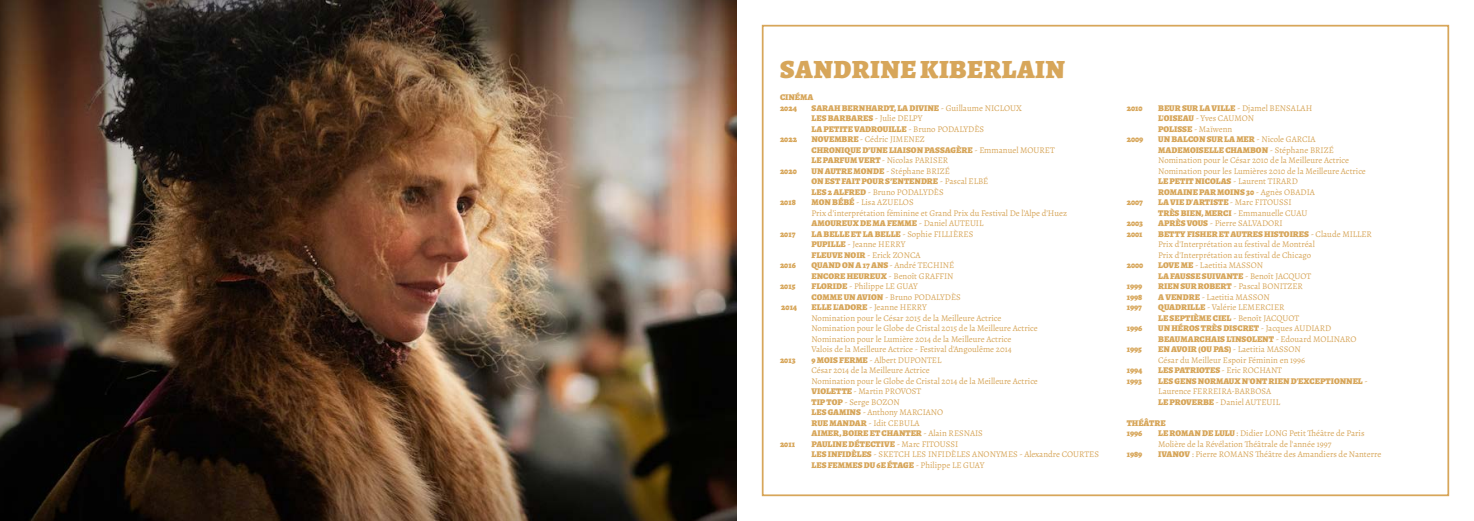
<style>
.page{position:relative;width:1474px;height:521px;background:#fff}
.page>*{position:absolute;margin:0;border:0;box-sizing:border-box;transform-origin:0 0}
.t1{font:900 26.25px "Alegreya";letter-spacing:.02em;color:#d7a65a}
.t2{font:8.75px/10.5px "Alegreya";color:#d7a65a}
.t3{font:900 8.75px/10.5px "Alegreya";color:#d7a65a}
.s1{font-weight:400}
.s2{font-weight:900}
</style>
<div class="page">
<img style="left:0;top:0;width:737px;height:521px">
<div style="left:761px;top:25px;width:688px;height:471px;border:2px solid #d7a65a"></div>
<h1 class="t1" style="left:780px;top:49px;width:286px">SANDRINE KIBERLAIN</h1>
<p class="t3" style="left:780px;top:92px;width:35px">CINÉMA<br>2024</p>
<p class="t3" style="left:811px;top:102px;width:212px">SARAH BERNHARDT, LA DIVINE <span class="s1">- Guillaume NICLOUX<br></span>LES BARBARES <span class="s1">- Julie DELPY<br></span>LA PETITE VADROUILLE <span class="s1">- Bruno PODALYDÈS</span></p>
<p class="t3" style="left:780px;top:134px;width:19px">2022</p>
<p class="t3" style="left:811px;top:134px;width:245px">NOVEMBRE <span class="s1">- Cédric JIMENEZ<br></span>CHRONIQUE D’UNE LIAISON PASSAGÈRE <span class="s1">- Emmanuel MOURET<br></span>LE PARFUM VERT <span class="s1">- Nicolas PARISER</span></p>
<p class="t3" style="left:780px;top:165px;width:18px">2020</p>
<p class="t3" style="left:811px;top:165px;width:178px">UN AUTRE MONDE <span class="s1">- Stéphane BRIZÉ<br></span>ON EST FAIT POUR S’ENTENDRE <span class="s1">- Pascal ELBÉ<br></span>LES 2 ALFRED <span class="s1">- Bruno PODALYDÈS</span></p>
<p class="t3" style="left:780px;top:197px;width:17px">2018</p>
<p class="t2" style="left:811px;top:197px;width:257px"><span class="s2">MON BÉBÉ</span> - Lisa AZUELOS<br>Prix d’interprétation féminine et Grand Prix du Festival De l’Alpe d’Huez<br><span class="s2">AMOUREUX DE MA FEMME</span> - Daniel AUTEUIL</p>
<p class="t3" style="left:780px;top:228px;width:17px">2017</p>
<p class="t2" style="left:811px;top:228px;width:163px"><span class="s2">LA BELLE ET LA BELLE</span> - Sophie FILLIÈRES<br><span class="s2">PUPILLE</span> - Jeanne HERRY<br><span class="s2">FLEUVE NOIR</span> - Erick ZONCA</p>
<p class="t3" style="left:780px;top:260px;width:17px">2016</p>
<p class="t2" style="left:811px;top:260px;width:144px"><span class="s2">QUAND ON A 17 ANS</span> - André TECHINÉ<br><span class="s2">ENCORE HEUREUX</span> - Benoît GRAFFIN</p>
<p class="t3" style="left:780px;top:281px;width:17px">2015</p>
<p class="t2" style="left:811px;top:281px;width:151px"><span class="s2">FLORIDE</span> - Philippe LE GUAY<br><span class="s2">COMME UN AVION</span> - Bruno PODALYDÈS</p>
<p class="t3" style="left:781px;top:302px;width:17px">2014</p>
<p class="t2" style="left:811px;top:302px;width:228px"><span class="s2">ELLE L'ADORE</span> - Jeanne HERRY<br>Nomination pour le César 2015 de la Meilleure Actrice Nomination pour le Globe de Cristal 2015 de la Meilleure Actrice Nomination pour le Lumière 2014 de la Meilleure Actrice<br>Valois de la Meilleure Actrice - Festival d'Angoulême 2014</p>
<p class="t3" style="left:780px;top:354px;width:17px">2013</p>
<p class="t2" style="left:811px;top:354px;width:228px"><span class="s2">9 MOIS FERME</span> - Albert DUPONTEL<br>César 2014 de la Meilleure Actrice<br>Nomination pour le Globe de Cristal 2014 de la Meilleure Actrice <span class="s2">VIOLETTE</span> - Martin PROVOST<br><span class="s2">TIP TOP</span> - Serge BOZON<br><span class="s2">LES GAMINS</span> - Anthony MARCIANO<br><span class="s2">RUE MANDAR</span> - Idit CEBULA<br><span class="s2">AIMER, BOIRE ET CHANTER</span> - Alain RESNAIS</p>
<p class="t3" style="left:780px;top:438px;width:16px">2011</p>
<p class="t2" style="left:811px;top:438px;width:289px"><span class="s2">PAULINE DÉTECTIVE</span> - Marc FITOUSSI<br><span class="s2">LES INFIDÈLES</span> - SKETCH LES INFIDÈLES ANONYMES - Alexandre COURTES<br><span class="s2">LES FEMMES DU 6E ÉTAGE</span> - Philippe LE GUAY</p>
<p class="t3" style="left:1126px;top:102px;width:17px">2010</p>
<p class="t2" style="left:1158px;top:102px;width:156px"><span class="s2">BEUR SUR LA VILLE</span> - Djamel BENSALAH<br><span class="s2">L'OISEAU</span> - Yves CAUMON<br><span class="s2">POLISSE</span> - Maïwenn</p>
<p class="t3" style="left:1126px;top:134px;width:18px">2009</p>
<p class="t2" style="left:1158px;top:134px;width:209px"><span class="s2">UN BALCON SUR LA MER</span> - Nicole GARCIA <span class="s2">MADEMOISELLE CHAMBON</span> - Stéphane BRIZÉ Nomination pour le César 2010 de la Meilleure Actrice Nomination pour les Lumières 2010 de la Meilleure Actrice <span class="s2">LE PETIT NICOLAS</span> - Laurent TIRARD<br><span class="s2">ROMAINE PAR MOINS 30</span> - Agnès OBADIA</p>
<p class="t3" style="left:1126px;top:197px;width:18px">2007</p>
<p class="t3" style="left:1158px;top:197px;width:151px">LA VIE D'ARTISTE <span class="s1">- Marc FITOUSSI<br></span>TRÈS BIEN, MERCI <span class="s1">- Emmanuelle CUAU</span></p>
<p class="t3" style="left:1126px;top:218px;width:18px">2003</p>
<p class="t2" style="left:1158px;top:218px;width:126px"><span class="s2">APRÈS VOUS</span> - Pierre SALVADORI</p>
<p class="t3" style="left:1126px;top:228px;width:17px">2001</p>
<p class="t2" style="left:1158px;top:228px;width:215px"><span class="s2">BETTY FISHER ET AUTRES HISTOIRES</span> - Claude MILLER<br>Prix d'Interprétation au festival de Montréal<br>Prix d'Interprétation au festival de Chicago</p>
<p class="t3" style="left:1126px;top:260px;width:18px">2000</p>
<p class="t2" style="left:1158px;top:260px;width:155px"><span class="s2">LOVE ME</span> - Laetitia MASSON<br><span class="s2">LA FAUSSE SUIVANTE</span> - Benoît JACQUOT</p>
<p class="t3" style="left:1126px;top:281px;width:17px">1999</p>
<p class="t2" style="left:1158px;top:281px;width:146px"><span class="s2">RIEN SUR ROBERT</span> - Pascal BONITZER</p>
<p class="t3" style="left:1126px;top:291px;width:17px">1998</p>
<p class="t2" style="left:1158px;top:291px;width:113px"><span class="s2">A VENDRE</span> - Laetitia MASSON</p>
<p class="t3" style="left:1126px;top:302px;width:17px">1997</p>
<p class="t2" style="left:1158px;top:302px;width:143px"><span class="s2">QUADRILLE</span> - Valérie LEMERCIER<br><span class="s2">LE SEPTIÈME CIEL</span> - Benoît JACQUOT</p>
<p class="t3" style="left:1126px;top:323px;width:17px">1996</p>
<p class="t3" style="left:1158px;top:323px;width:200px">UN HÉROS TRÈS DISCRET <span class="s1">- Jacques AUDIARD<br></span>BEAUMARCHAIS L'INSOLENT <span class="s1">- Edouard MOLINARO</span></p>
<p class="t3" style="left:1126px;top:344px;width:17px">1995</p>
<p class="t2" style="left:1158px;top:344px;width:148px"><span class="s2">EN AVOIR (OU PAS)</span> - Laetitia MASSON<br>César du Meilleur Espoir Féminin en 1996</p>
<p class="t3" style="left:1126px;top:365px;width:17px">1994</p>
<p class="t3" style="left:1158px;top:365px;width:125px">LES PATRIOTES <span class="s1">- Eric ROCHANT</span></p>
<p class="t3" style="left:1126px;top:375px;width:17px">1993</p>
<p class="t3" style="left:1158px;top:375px;width:211px">LES GENS NORMAUX N'ONT RIEN D'EXCEPTIONNEL <span class="s1">-<br>Laurence FERREIRA-BARBOSA<br></span>LE PROVERBE <span class="s1">- Daniel AUTEUIL</span></p>
<p class="t3" style="left:1126px;top:417px;width:40px">THÉÂTRE<br>1996</p>
<p class="t2" style="left:1158px;top:428px;width:208px"><span class="s2">LE ROMAN DE LULU</span> : Didier LONG Petit Théâtre de Paris<br>Molière de la Révélation Théâtrale de l'année 1997</p>
<p class="t3" style="left:1126px;top:449px;width:17px">1989</p>
<p class="t2" style="left:1158px;top:449px;width:224px"><span class="s2">IVANOV</span> : Pierre ROMANS Théâtre des Amandiers de Nanterre</p>
</div>
